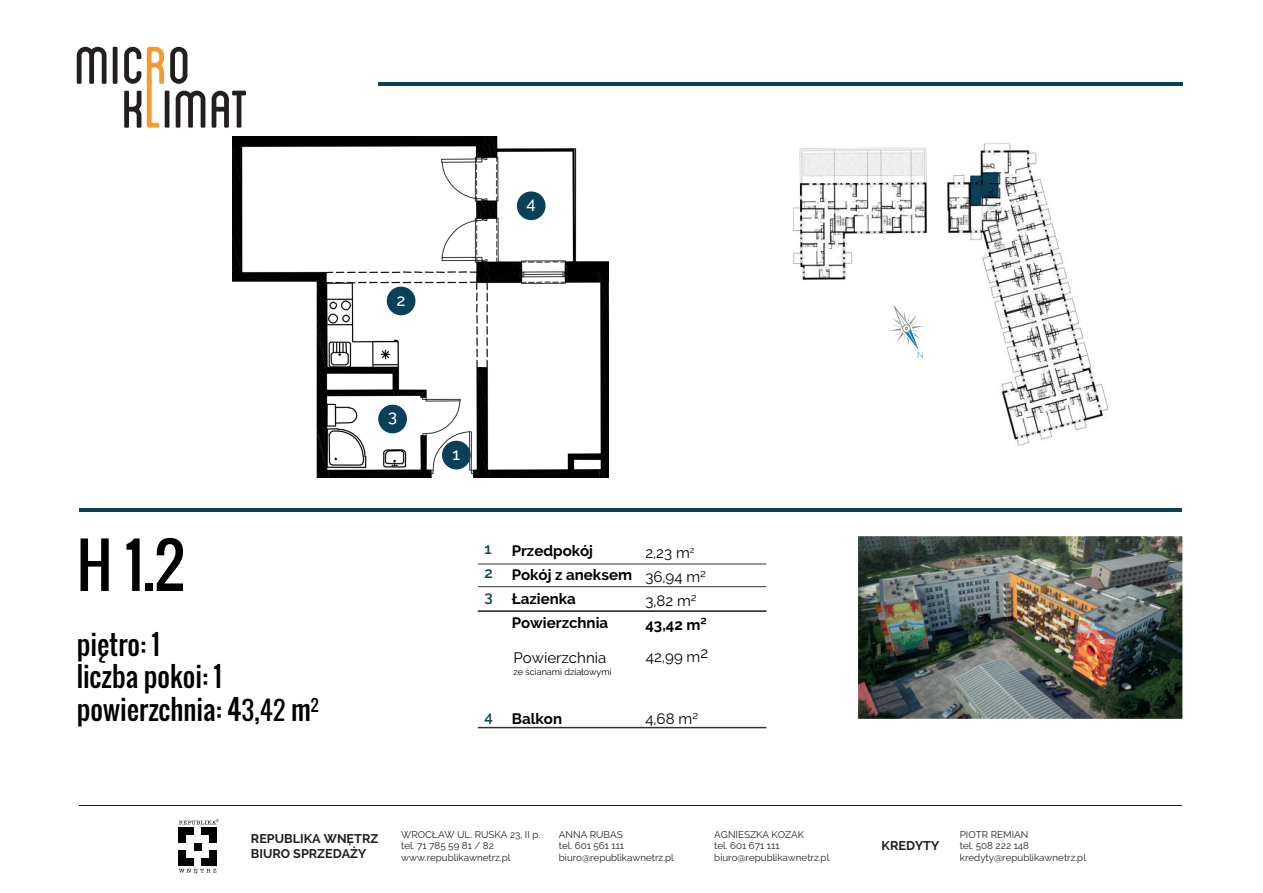
<style>
.page{position:relative;width:1263px;height:893px;background:#fff}
.page>*{position:absolute;margin:0;border:0;box-sizing:border-box;transform-origin:0 0}
.t1{font:60px "Oswald";color:#000001}
.t2{font:27px/32.4px "Oswald";color:#000001}
.t3{font:500 16.65px "Raleway";color:#fff}
.t4{font:700 15px/24px "Raleway";color:#000001}
.t5{font:15px/24px "Raleway";color:#000001}
.t6{font:15px "Raleway";color:#000}
.t7{font:600 15px/24px "Raleway";color:#0b4059;text-align:justify}
.t8{font:700 12.6px/15.1px "Raleway";color:#231f20}
.t9{font:9.75px/11.7px "Raleway";color:#231f20}
.t10{font:9px "Raleway";color:#000}
.t11{font:300 8.85px "Lato";color:#157dc1}
</style>
<div class="page">
<img style="left:232px;top:137px;width:377px;height:340px">
<img style="left:793px;top:143px;width:316px;height:303px">
<hr style="left:80px;top:805px;width:1102px;height:1px;background:#231f20">
<svg style="left:179px;top:869px;width:37px;height:5px"></svg>
<div style="left:179px;top:828px;width:7px;height:7px;background:#000001"></div>
<div style="left:187px;top:828px;width:7px;height:7px;background:#000001"></div>
<div style="left:202px;top:828px;width:7px;height:7px;background:#000001"></div>
<div style="left:209px;top:828px;width:7px;height:7px;background:#000001"></div>
<div style="left:209px;top:835px;width:7px;height:7px;background:#000001"></div>
<div style="left:179px;top:835px;width:7px;height:8px;background:#000001"></div>
<div style="left:194px;top:843px;width:7px;height:7px;background:#000001"></div>
<div style="left:179px;top:858px;width:7px;height:7px;background:#000001"></div>
<div style="left:187px;top:858px;width:7px;height:7px;background:#000001"></div>
<div style="left:179px;top:851px;width:7px;height:7px;background:#000001"></div>
<div style="left:202px;top:858px;width:7px;height:7px;background:#000001"></div>
<div style="left:209px;top:858px;width:7px;height:7px;background:#000001"></div>
<div style="left:209px;top:851px;width:7px;height:7px;background:#000001"></div>
<svg style="left:179px;top:819px;width:40px;height:5px"></svg>
<img style="left:859px;top:536px;width:324px;height:183px">
<svg style="left:77px;top:47px;width:30px;height:37px"></svg>
<hr style="left:113px;top:47px;width:4px;height:37px;background:#231f20">
<svg style="left:124px;top:91px;width:17px;height:37px"></svg>
<svg style="left:170px;top:47px;width:17px;height:37px"></svg>
<svg style="left:124px;top:47px;width:17px;height:37px"></svg>
<svg style="left:147px;top:47px;width:17px;height:81px"></svg>
<hr style="left:165px;top:91px;width:4px;height:37px;background:#231f20">
<svg style="left:176px;top:91px;width:29px;height:37px"></svg>
<svg style="left:212px;top:91px;width:34px;height:37px"></svg>
<hr style="left:378px;top:83px;width:804px;height:3px;background:#0b4059">
<hr style="left:80px;top:509px;width:1102px;height:3px;background:#0b4059">
<div style="left:387px;top:287px;width:28px;height:28px;background:#0b4059;border-radius:50%"></div>
<div style="left:442px;top:441px;width:29px;height:28px;background:#0b4059;border-radius:50%"></div>
<div style="left:378px;top:405px;width:29px;height:28px;background:#0b4059;border-radius:50%"></div>
<div style="left:517px;top:191px;width:28px;height:29px;background:#0b4059;border-radius:50%"></div>
<hr style="left:478px;top:586px;width:288px;height:1px;background:#313435">
<hr style="left:478px;top:564px;width:288px;height:1px;background:#313435">
<hr style="left:478px;top:610px;width:288px;height:2px;background:#313435">
<hr style="left:478px;top:727px;width:288px;height:1px;background:#313435">
<svg style="left:889px;top:305px;width:35px;height:48px"></svg>
<h1 class="t1" style="left:77px;top:520px;width:109px">H 1.2</h1>
<h2 class="t2" style="left:77px;top:628px;width:244px">piętro: 1<br>liczba pokoi: 1 powierzchnia: 43,42 m<sup>2</sup></h2>
<h3 class="t3" style="left:397px;top:290px;width:11px">2</h3>
<h3 class="t3" style="left:388px;top:407px;width:11px">3</h3>
<h3 class="t3" style="left:527px;top:194px;width:11px">4</h3>
<h3 class="t3" style="left:453px;top:444px;width:9px">1</h3>
<h3 class="t7" style="left:484px;top:537px;width:10px">1<br>2<br>3</h3>
<h3 class="t7" style="left:484px;top:705px;width:10px">4</h3>
<h3 class="t4" style="left:512px;top:539px;width:122px">Przedpokój<br>Pokój z aneksem<br>Łazienka<br>Powierzchnia</h3>
<h3 class="t5" style="left:645px;top:541px;width:62px">2,23 m<sup>2<br></sup>36,94 m²<br>3,82 m²</h3>
<h3 class="t4" style="left:645px;top:613px;width:63px">43,42 m²</h3>
<h3 class="t6" style="left:513px;top:649px;width:94px">Powierzchnia</h3>
<p class="t10" style="left:513px;top:667px;width:100px">ze ścianami działowymi</p>
<h3 class="t6" style="left:646px;top:648px;width:64px">42,99 m2</h3>
<h3 class="t4" style="left:512px;top:707px;width:52px">Balkon</h3>
<h3 class="t5" style="left:645px;top:706px;width:54px">4,68 m²</h3>
<p class="t11" style="left:917px;top:349px;width:8px">N</p>
<p class="t8" style="left:251px;top:831px;width:129px">REPUBLIKA WNĘTRZ<br>BIURO SPRZEDAŻY</p>
<p class="t9" style="left:401px;top:828px;width:141px">WROCŁAW UL. RUSKA 23, II p. tel. 71 785 59 81 / 82 www.republikawnetrz.pl</p>
<p class="t9" style="left:714px;top:828px;width:116px">AGNIESZKA KOZAK<br>tel. 601 671 111 biuro@republikawnetrz.pl</p>
<p class="t9" style="left:559px;top:828px;width:116px">ANNA RUBAS<br>tel. 601 561 111 biuro@republikawnetrz.pl</p>
<p class="t9" style="left:960px;top:828px;width:128px">PIOTR REMIAN<br>tel. 508 222 148 kredyty@republikawnetrz.pl</p>
<p class="t8" style="left:882px;top:838px;width:59px">KREDYTY</p>
</div>
